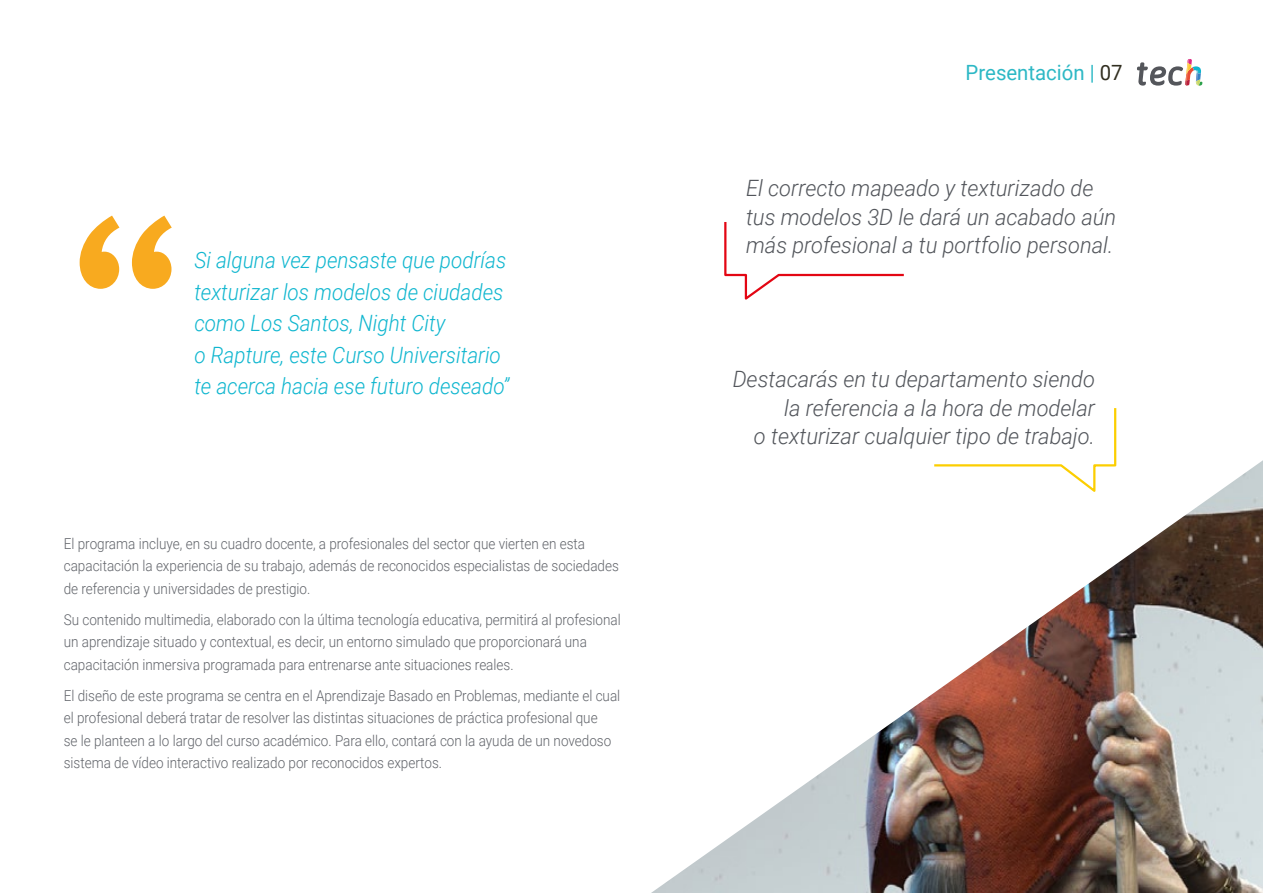
<style>
.page{position:relative;width:1263px;height:893px;background:#fff}
.page>*{position:absolute;margin:0;border:0;box-sizing:border-box;transform-origin:0 0}
.t1{font:italic 300 22.5px/28.5px "Roboto";color:#52555b;text-align:right}
.t2{font:italic 300 22.5px/31.5px "Roboto";color:#0fb6cf;scale:.92 1}
.t3{font:21px "Roboto";color:#2db8c5}
.t4{font:300 15px/22.5px "Roboto";color:#61646a;scale:.9 1}
.s1{color:#312e20}
</style>
<div class="page">
<svg style="left:80px;top:216px;width:92px;height:73px"></svg>
<svg style="left:1114px;top:408px;width:3px;height:52px"></svg>
<svg style="left:724px;top:222px;width:180px;height:78px"></svg>
<svg style="left:1137px;top:59px;width:65px;height:27px"></svg>
<img style="left:651px;top:460px;width:612px;height:433px">
<h1 class="t2" style="left:194px;top:244px;width:344px">Si alguna vez pensaste que podrías texturizar los modelos de ciudades como Los Santos, Night City<br>o Rapture, este Curso Universitario te acerca hacia ese futuro deseado”</h1>
<p class="t4" style="left:64px;top:532px;width:618px">El programa incluye, en su cuadro docente, a profesionales del sector que vierten en esta capacitación la experiencia de su trabajo, además de reconocidos especialistas de sociedades de referencia y universidades de prestigio.</p>
<p class="t4" style="left:64px;top:608px;width:620px">Su contenido multimedia, elaborado con la última tecnología educativa, permitirá al profesional un aprendizaje situado y contextual, es decir, un entorno simulado que proporcionará una capacitación inmersiva programada para entrenarse ante situaciones reales.</p>
<p class="t4" style="left:64px;top:684px;width:620px">El diseño de este programa se centra en el Aprendizaje Basado en Problemas, mediante el cual el profesional deberá tratar de resolver las distintas situaciones de práctica profesional que<br>se le planteen a lo largo del curso académico. Para ello, contará con la ayuda de un novedoso sistema de vídeo interactivo realizado por reconocidos expertos.</p>
<h2 class="t3" style="left:966px;top:57px;width:159px">Presentación | <span class="s1">07</span></h2>
<h1 class="t1" style="left:746px;top:173px;width:372px;text-align:left">El correcto mapeado y texturizado de tus modelos 3D le dará un acabado aún más profesional a tu portfolio personal.</h1>
<h1 class="t1" style="left:733px;top:364px;width:364px">Destacarás en tu departamento siendo la referencia a la hora de modelar<br>o texturizar cualquier tipo de trabajo.</h1>
</div>
